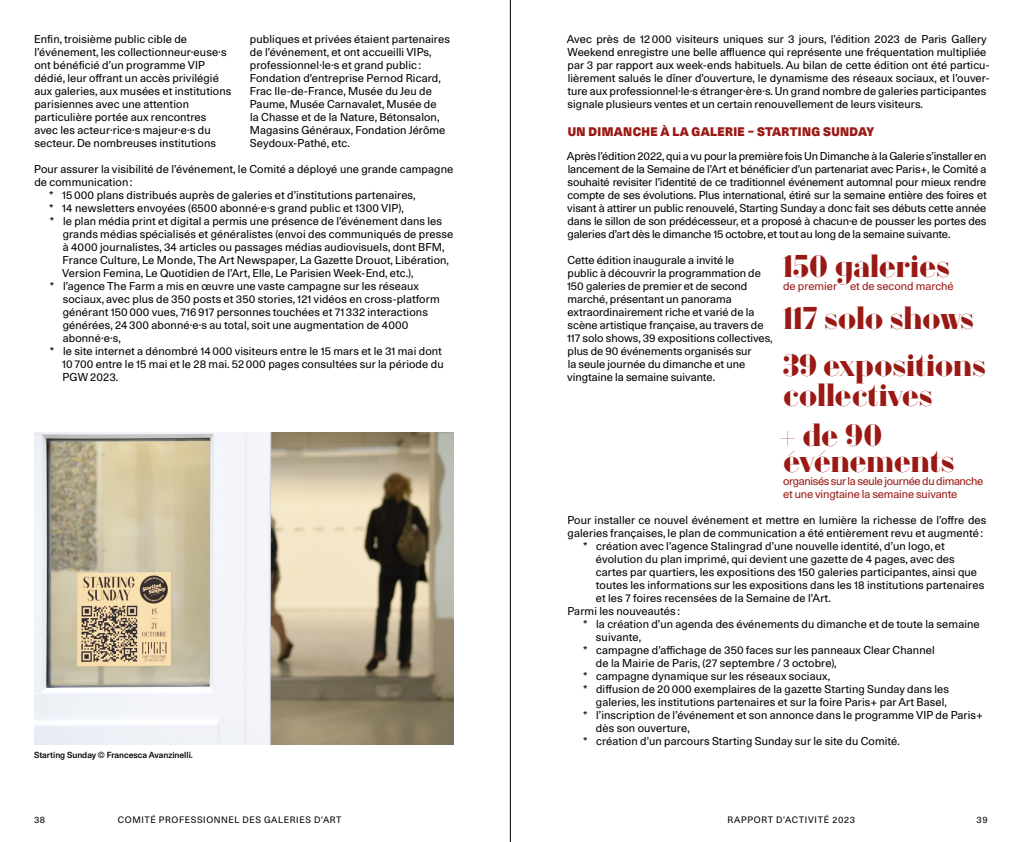
<style>
.page{position:relative;width:1021px;height:842px;background:#fff}
.page>*{position:absolute;margin:0;border:0;box-sizing:border-box;transform-origin:0 0}
.t1{font:900 30px/47px "Sphinx Display";letter-spacing:.02em;color:#9a1915}
.t2{font:900 12px "Unica 77 LL";letter-spacing:.03em;color:#9a1915}
.t3{font:11px/13px "Unica 77 LL";letter-spacing:.01em;color:#000}
.t4{font:11px/13px "Unica 77 LL";letter-spacing:-.03em;color:#9a1915}
.t5{font:11px "Unica 77 LL";letter-spacing:-.01em;color:#9a1915}
.t6{font:9px "Unica 77 LL";letter-spacing:.07em;color:#000}
.t7{font:500 8.5px "Unica 77 LL";color:#000}
</style>
<div class="page">
<hr style="left:510px;top:0;width:1px;height:842px;background:#000">
<img style="left:34px;top:433px;width:420px;height:312px">
<p class="t3" style="left:34px;top:32px;width:199px">Enfin, troisième public cible de l’événement, les collectionneur·euse·s ont bénéficié d’un programme VIP dédié, leur offrant un accès privilégié aux galeries, aux musées et institutions parisiennes avec une attention particulière portée aux rencontres avec les acteur·rice·s majeur·e·s du secteur. De nombreuses institutions</p>
<p class="t3" style="left:250px;top:32px;width:202px">publiques et privées étaient partenaires de l’événement, et ont accueilli VIPs, professionnel·le·s et grand public :<br>Fondation d’entreprise Pernod Ricard, Frac Ile-de-France, Musée du Jeu de Paume, Musée Carnavalet, Musée de<br>la Chasse et de la Nature, Bétonsalon, Magasins Généraux, Fondation Jérôme Seydoux-Pathé, etc.</p>
<p class="t3" style="left:34px;top:162px;width:420px">Pour assurer la visibilité de l’événement, le Comité a déployé une grande campagne</p>
<p class="t3" style="left:34px;top:175px;width:100px">de communication :</p>
<p class="t3" style="left:49px;top:188px;width:368px">* 15 000 plans distribués auprès de galeries et d’institutions partenaires,</p>
<p class="t3" style="left:49px;top:201px;width:356px">* 14 newsletters envoyées (6500 abonné·e·s grand public et 1300 VIP),</p>
<p class="t3" style="left:50px;top:214px;width:393px">* le plan média print et digital a permis une présence de l’événement dans les</p>
<p class="t3" style="left:63px;top:227px;width:392px">grands médias spécialisés et généralistes (envoi des communiqués de presse</p>
<p class="t3" style="left:63px;top:240px;width:383px">à 4000 journalistes, 34 articles ou passages médias audiovisuels, dont BFM,</p>
<p class="t3" style="left:63px;top:253px;width:388px">France Culture, Le Monde, The Art Newspaper, La Gazette Drouot, Libération,</p>
<p class="t3" style="left:62px;top:266px;width:353px">Version Femina, Le Quotidien de l’Art, Elle, Le Parisien Week-End, etc.),</p>
<p class="t3" style="left:50px;top:279px;width:370px">* l’agence The Farm a mis en œuvre une vaste campagne sur les réseaux</p>
<p class="t3" style="left:63px;top:292px;width:378px">sociaux, avec plus de 350 posts et 350 stories, 121 vidéos en cross-platform</p>
<p class="t3" style="left:63px;top:305px;width:366px">générant 150 000 vues, 716 917 personnes touchées et 71 332 interactions</p>
<p class="t3" style="left:63px;top:318px;width:347px">générées, 24 300 abonné·e·s au total, soit une augmentation de 4000</p>
<p class="t3" style="left:63px;top:331px;width:60px">abonné·e·s,</p>
<p class="t3" style="left:50px;top:344px;width:393px">* le site internet a dénombré 14 000 visiteurs entre le 15 mars et le 31 mai dont</p>
<p class="t3" style="left:62px;top:357px;width:383px">10 700 entre le 15 mai et le 28 mai. 52 000 pages consultées sur la période du</p>
<p class="t3" style="left:63px;top:370px;width:57px">PGW 2023.</p>
<p class="t7" style="left:34px;top:749px;width:160px">Starting Sunday © Francesca Avanzinelli.</p>
<p class="t3" style="left:567px;top:32px;width:424px">Avec près de 12 000 visiteurs uniques sur 3 jours, l’édition 2023 de Paris Gallery Weekend enregistre une belle affluence qui représente une fréquentation multipliée par 3 par rapport aux week-ends habituels. Au bilan de cette édition ont été particu&shy;lièrement salués le dîner d’ouverture, le dynamisme des réseaux sociaux, et l’ouver&shy;ture aux professionnel·le·s étranger·ère·s. Un grand nombre de galeries participantes signale plusieurs ventes et un certain renouvellement de leurs visiteurs.</p>
<p class="t2" style="left:567px;top:123px;width:308px">UN DIMANCHE À LA GALERIE – STARTING SUNDAY</p>
<p class="t3" style="left:566px;top:149px;width:421px;text-align:justify">Après l’édition 2022, qui a vu pour la première fois Un Dimanche à la Galerie s’installer en lancement de la Semaine de l’Art et bénéficier d’un partenariat avec Paris+, le Comité a souhaité revisiter l’identité de ce traditionnel événement automnal pour mieux rendre compte de ses évolutions. Plus international, étiré sur la semaine entière des foires et visant à attirer un public renouvelé, Starting Sunday a donc fait ses débuts cette année dans le sillon de son prédécesseur, et a proposé à chacun·e de pousser les portes des galeries d’art dès le dimanche 15 octobre, et tout au long de la semaine suivante.</p>
<p class="t3" style="left:567px;top:253px;width:207px">Cette édition inaugurale a invité le<br>public à découvrir la programmation de 150 galeries de premier et de second marché, présentant un panorama extraordinairement riche et varié de la scène artistique française, au travers de 117 solo shows, 39 expositions collectives, plus de 90 événements organisés sur<br>la seule journée du dimanche et une vingtaine la semaine suivante.</p>
<h1 class="t1" style="left:783px;top:243px;width:168px">150 galeries</h1>
<p class="t5" style="left:783px;top:278px;width:172px">de premier et de second marché</p>
<h1 class="t1" style="left:783px;top:295px;width:203px">117 solo shows<br>39 expositions</h1>
<h1 class="t1" style="left:779px;top:376px;width:154px;line-height:40px">collectives + de 90</h1>
<h1 class="t1" style="left:783px;top:438px;width:172px">événements</h1>
<p class="t4" style="left:783px;top:474px;width:202px">organisés sur la seule journée du dimanche et une vingtaine la semaine suivante</p>
<p class="t3" style="left:567px;top:513px;width:420px">Pour installer ce nouvel événement et mettre en lumière la richesse de l’offre des</p>
<p class="t3" style="left:567px;top:526px;width:417px">galeries françaises, le plan de communication a été entièrement revu et augmenté :</p>
<p class="t3" style="left:583px;top:539px;width:363px">* création avec l’agence Stalingrad d’une nouvelle identité, d’un logo, et</p>
<p class="t3" style="left:596px;top:552px;width:360px">évolution du plan imprimé, qui devient une gazette de 4 pages, avec des</p>
<p class="t3" style="left:596px;top:565px;width:383px">cartes par quartiers, les expositions des 150 galeries participantes, ainsi que</p>
<p class="t3" style="left:595px;top:578px;width:390px">toutes les informations sur les expositions dans les 18 institutions partenaires</p>
<p class="t3" style="left:596px;top:591px;width:236px">et les 7 foires recensées de la Semaine de l’Art.</p>
<p class="t3" style="left:567px;top:604px;width:114px">Parmi les nouveautés :</p>
<p class="t3" style="left:583px;top:617px;width:398px">* la création d’un agenda des événements du dimanche et de toute la semaine</p>
<p class="t3" style="left:596px;top:630px;width:47px">suivante,</p>
<p class="t3" style="left:583px;top:643px;width:353px">* campagne d’affichage de 350 faces sur les panneaux Clear Channel</p>
<p class="t3" style="left:596px;top:656px;width:242px">de la Mairie de Paris, (27 septembre / 3 octobre),</p>
<p class="t3" style="left:583px;top:669px;width:249px">* campagne dynamique sur les réseaux sociaux,</p>
<p class="t3" style="left:583px;top:682px;width:367px">* diffusion de 20 000 exemplaires de la gazette Starting Sunday dans les</p>
<p class="t3" style="left:596px;top:695px;width:352px">galeries, les institutions partenaires et sur la foire Paris+ par Art Basel,</p>
<p class="t3" style="left:583px;top:708px;width:401px">* l’inscription de l’événement et son annonce dans le programme VIP de Paris+</p>
<p class="t3" style="left:596px;top:721px;width:95px">dès son ouverture,</p>
<p class="t3" style="left:583px;top:734px;width:318px">* création d’un parcours Starting Sunday sur le site du Comité.</p>
<p class="t6" style="left:34px;top:813px;width:13px">38</p>
<p class="t6" style="left:118px;top:813px;width:225px">COMITÉ PROFESSIONNEL DES GALERIES D’ART</p>
<p class="t6" style="left:727px;top:813px;width:129px">RAPPORT D’ACTIVITÉ 2023</p>
<p class="t6" style="left:976px;top:813px;width:13px">39</p>
</div>
